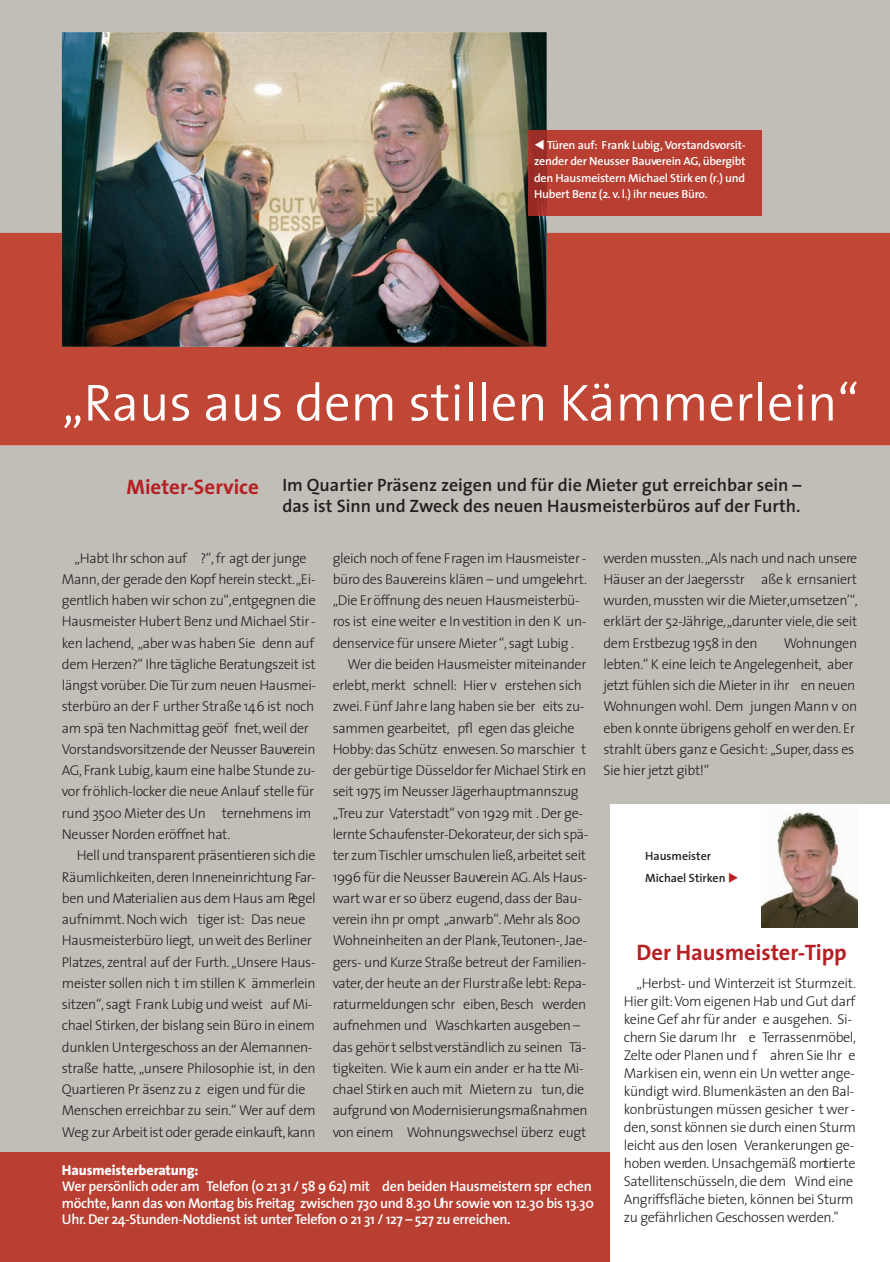
<style>
.page{position:relative;width:890px;height:1262px;background:#c0beb7}
.page>*{position:absolute;margin:0;border:0;box-sizing:border-box;transform-origin:0 0}
.t1{font:300 52.5px "The Sans";color:#fff}
.t2{font:700 22.5px "The Sans";letter-spacing:-.005em;color:#b62024}
.t3{font:700 21px "The Sans";color:#b62024}
.t4{font:600 18px/21px "The Sans";color:#231f20}
.t5{font:300 14.25px/21.3px "The Sans";letter-spacing:-.025em;color:#231f20}
.t6{font:600 14.25px/16.5px "The Sans";letter-spacing:-.025em;color:#fff}
.t7{font:800 14.25px "The Sans";letter-spacing:-.01em;color:#fff}
.t8{font:600 12px/21.3px "The Sans";color:#231f20}
.t9{font:600 11.7px/16.5px "The Sans";letter-spacing:-.02em;color:#fff;text-align:justify}
</style>
<div class="page">
<div style="left:0;top:1153px;width:612px;height:109px;background:#b93f32"></div>
<div style="left:0;top:233px;width:890px;height:212px;background:#c04635"></div>
<img style="left:62px;top:32px;width:485px;height:315px">
<div style="left:547px;top:131px;width:215px;height:85px;background:#b93f32"></div>
<img style="left:528px;top:131px;width:19px;height:85px">
<div style="left:610px;top:804px;width:280px;height:458px;background:#fff"></div>
<img style="left:762px;top:810px;width:95px;height:117px">
<svg style="left:535px;top:139px;width:9px;height:10px"></svg>
<p class="t9" style="left:534px;top:136px;width:213px;text-indent:13px">Türen auf: Frank Lubig, Vorstandsvorsit&shy;zender der Neusser Bauverein AG, übergibt den Hausmeistern Michael Stirk en (r.) und Hubert Benz (2. v. l.) ihr neues Büro.</p>
<h1 class="t1" style="left:62px;top:359px;width:799px">„Raus aus dem stillen Kämmerlein“</h1>
<p class="t4" style="left:282px;top:474px;width:520px">Im Quartier Präsenz zeigen und für die Mieter gut erreichbar sein – das ist Sinn und Zweck des neuen Hausmeisterbüros auf der Furth.</p>
<p class="t5" style="left:62px;top:546px;width:256px;text-indent:13px">„Habt Ihr schon auf ?“, fr agt der junge Mann, der gerade den Kopf herein steckt. „Ei&shy;gentlich haben wir schon zu“,entgegnen die Hausmeister Hubert Benz und Michael Stir - ken lachend, „aber was haben Sie denn auf dem Herzen?“ Ihre tägliche Beratungszeit ist längst vorüber. Die Tür zum neuen Hausmei&shy;sterbüro an der F urther Straße 146 ist noch am spä ten Nachmittag geöf fnet, weil der Vorstandsvorsitzende der Neusser Bauverein AG, Frank Lubig, kaum eine halbe Stunde zu&shy;vor fröhlich-locker die neue Anlauf stelle für rund 3500 Mieter des Un ternehmens im Neusser Norden eröffnet hat.</p>
<p class="t5" style="left:62px;top:844px;width:255px;text-indent:15px">Hell und transparent präsentieren sich die Räumlichkeiten, deren Inneneinrichtung Far&shy;ben und Materialien aus dem Haus am Pegel aufnimmt. Noch wich tiger ist: Das neue Hausmeisterbüro liegt, unweit des Berliner Platzes, zentral auf der Furth. „Unsere Haus&shy;meister sollen nich t im stillen K ämmerlein sitzen“, sagt Frank Lubig und weist auf Mi&shy;chael Stirken, der bislang sein Büro in einem dunklen Untergeschoss an der Alemannen&shy;straße hatte, „unsere Philosophie ist, in den Quartieren Pr äsenz zu z eigen und für die Menschen erreichbar zu sein.“ Wer auf dem Weg zur Arbeit ist oder gerade einkauft, kann</p>
<h3 class="t3" style="left:126px;top:469px;width:134px">Mieter-Service</h3>
<p class="t5" style="left:333px;top:546px;width:255px">gleich noch of fene Fragen im Hausmeister -</p>
<p class="t5" style="left:333px;top:568px;width:256px">büro des Bauvereins klären – und umgekehrt.</p>
<p class="t5" style="left:333px;top:589px;width:248px">„Die Er öffnung des neuen Hausmeisterbü-</p>
<p class="t5" style="left:333px;top:610px;width:255px">ros ist eine weiter e Investition in den K un-</p>
<p class="t5" style="left:333px;top:631px;width:243px">denservice für unsere Mieter “, sagt Lubig .</p>
<p class="t5" style="left:347px;top:653px;width:240px">Wer die beiden Hausmeister miteinander</p>
<p class="t5" style="left:333px;top:674px;width:251px">erlebt, merkt schnell: Hier v erstehen sich</p>
<p class="t5" style="left:333px;top:695px;width:253px">zwei. Fünf Jahre lang haben sie ber eits zu-</p>
<p class="t5" style="left:333px;top:717px;width:243px">sammen gearbeitet, pfl egen das gleiche</p>
<p class="t5" style="left:333px;top:738px;width:255px">Hobby: das Schütz enwesen. So marschier t</p>
<p class="t5" style="left:333px;top:759px;width:255px">der gebür tige Düsseldor fer Michael Stirk en</p>
<p class="t5" style="left:333px;top:780px;width:247px">seit 1975 im Neusser Jägerhauptmannszug</p>
<p class="t5" style="left:333px;top:802px;width:252px">„Treu zur Vaterstadt“ von 1929 mit . Der ge-</p>
<p class="t5" style="left:333px;top:823px;width:257px">lernte Schaufenster-Dekorateur, der sich spä-</p>
<p class="t5" style="left:333px;top:844px;width:255px">ter zum Tischler umschulen ließ, arbeitet seit</p>
<p class="t5" style="left:333px;top:865px;width:256px">1996 für die Neusser Bauverein AG. Als Haus-</p>
<p class="t5" style="left:333px;top:887px;width:251px">wart war er so überz eugend, dass der Bau-</p>
<p class="t5" style="left:333px;top:908px;width:249px">verein ihn pr ompt „anwarb“. Mehr als 800</p>
<p class="t5" style="left:333px;top:929px;width:256px">Wohneinheiten an der Plank-,Teutonen-, Jae-</p>
<p class="t5" style="left:333px;top:950px;width:255px">gers- und Kurze Straße betreut der Familien-</p>
<p class="t5" style="left:333px;top:972px;width:255px">vater, der heute an der Flurstraße lebt: Repa-</p>
<p class="t5" style="left:333px;top:993px;width:255px">raturmeldungen schr eiben, Besch werden</p>
<p class="t5" style="left:333px;top:1014px;width:249px">aufnehmen und Waschkarten ausgeben –</p>
<p class="t5" style="left:333px;top:1035px;width:255px">das gehört selbstverständlich zu seinen Tä-</p>
<p class="t5" style="left:333px;top:1057px;width:253px">tigkeiten. Wie k aum ein ander er ha tte Mi-</p>
<p class="t5" style="left:333px;top:1078px;width:253px">chael Stirken auch mit Mietern zu tun, die</p>
<p class="t5" style="left:333px;top:1099px;width:256px">aufgrund von Modernisierungsmaßnahmen</p>
<p class="t5" style="left:333px;top:1120px;width:255px">von einem Wohnungswechsel überz eugt</p>
<p class="t5" style="left:603px;top:546px;width:256px;text-align:justify">werden mussten.„Als nach und nach unsere Häuser an der Jaegersstr aße k ernsaniert wurden, mussten wir die Mieter ‚umsetzen’“, erklärt der 52-Jährige,„darunter viele, die seit dem Erstbezug 1958 in den</p>
<p class="t5" style="left:603px;top:632px;width:255px;text-indent:180px">Wohnungen lebten.“ K eine leich te Angelegenheit, aber jetzt fühlen sich die Mieter in ihr en neuen Wohnungen wohl. Dem jungen Mann v on eben konnte übrigens geholf en wer den. Er strahlt übers ganz e Gesicht: „Super, dass es Sie hier jetzt gibt!“</p>
<p class="t8" style="left:645px;top:845px;width:82px">Hausmeister<br>Michael Stirken</p>
<h2 class="t2" style="left:637px;top:933px;width:212px">Der Hausmeister-Tipp</h2>
<p class="t5" style="left:624px;top:973px;width:234px;line-height:18px;text-indent:13px">„Herbst- und Winterzeit ist Sturmzeit.<br>Hier gilt: Vom eigenen Hab und Gut darf keine Gef ahr für ander e ausgehen. Si&shy;chern Sie darum Ihr e Terrassenmöbel, Zelte oder Planen und f ahren Sie Ihr e Markisen ein, wenn ein Un wetter ange&shy;kündigt wird. Blumenkästen an den Bal&shy;konbrüstungen müssen gesicher t wer - den, sonst können sie durch einen Sturm leicht aus den losen Verankerungen ge&shy;hoben werden. Unsachgemäß montierte Satellitenschüsseln, die dem Wind eine Angriffsfläche bieten, können bei Sturm zu gefährlichen Geschossen werden."</p>
<p class="t7" style="left:62px;top:1157px;width:138px">Hausmeisterberatung:</p>
<p class="t6" style="left:62px;top:1177px;width:534px">Wer persönlich oder am Telefon (0 21 31 / 58 9 62) mit den beiden Hausmeistern spr echen möchte, kann das von Montag bis Freitag zwischen 7.30 und 8.30 Uhr sowie von 12.30 bis 13.30<br>Uhr. Der 24-Stunden-Notdienst ist unter Telefon 0 21 31 / 127 – 527 zu erreichen.</p>
</div>
